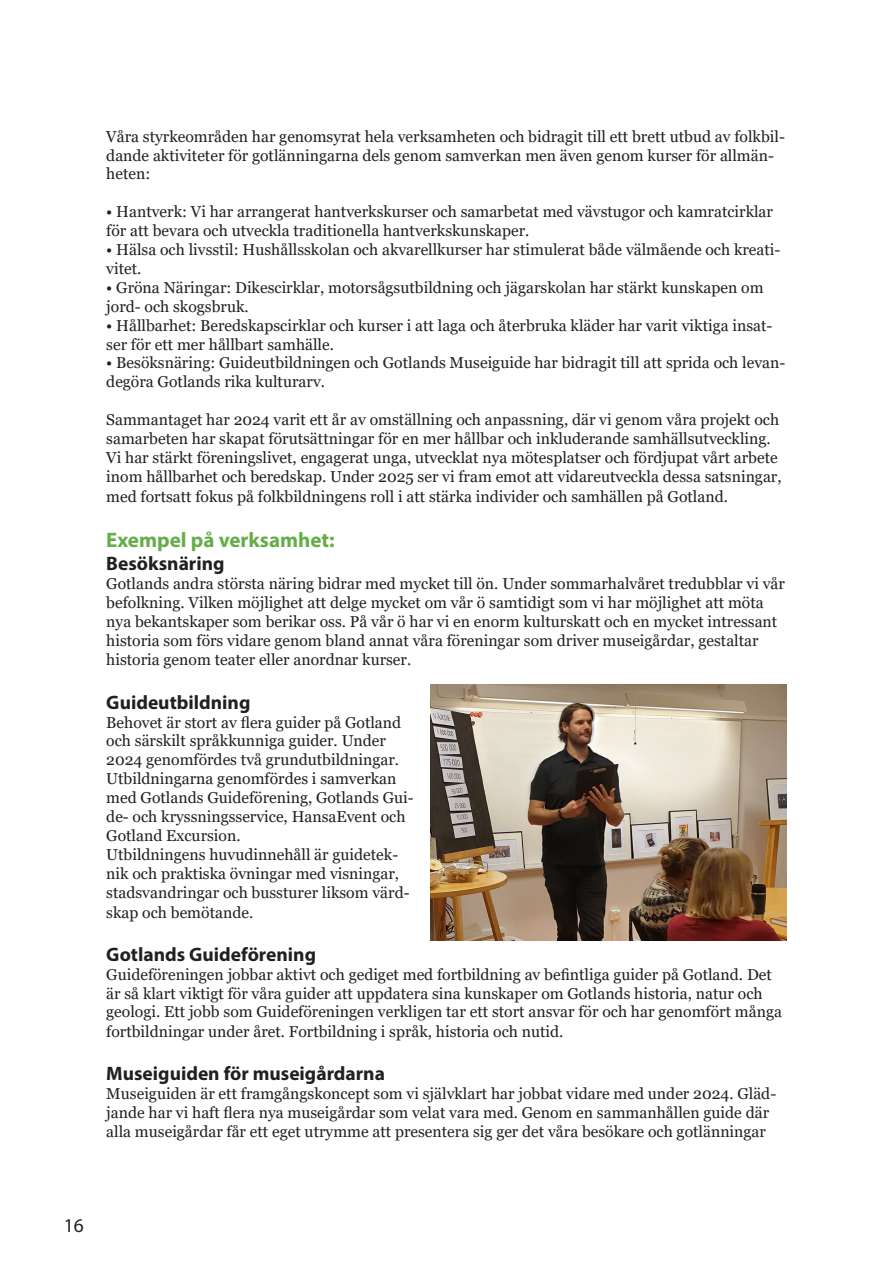
<style>
.page{position:relative;width:893px;height:1263px;background:#fff}
.page>*{position:absolute;margin:0;border:0;box-sizing:border-box;transform-origin:0 0}
.t1{font:700 21px "Myriad Pro";color:#65ad48}
.t2{font:700 19.5px "Myriad Pro";color:#231f20}
.t3{font:19.5px "Myriad Pro";color:#231f20}
.t4{font:15.75px/18.9px "Georgia";color:#231f20}
</style>
<div class="page">
<img style="left:430px;top:685px;width:357px;height:255px">
<p class="t4" style="left:106px;top:127px;width:680px">Våra styrkeområden har genomsyrat hela verksamheten och bidragit till ett brett utbud av folkbil&shy;dande aktiviteter för gotlänningarna dels genom samverkan men även genom kurser för allmän&shy;heten:</p>
<p class="t4" style="left:106px;top:203px;width:668px">• Hantverk: Vi har arrangerat hantverkskurser och samarbetat med vävstugor och kamratcirklar för att bevara och utveckla traditionella hantverkskunskaper.</p>
<p class="t4" style="left:106px;top:240px;width:676px">• Hälsa och livsstil: Hushållsskolan och akvarellkurser har stimulerat både välmående och kreati&shy;vitet.</p>
<p class="t4" style="left:106px;top:278px;width:659px">• Gröna Näringar: Dikescirklar, motorsågsutbildning och jägarskolan har stärkt kunskapen om jord- och skogsbruk.</p>
<p class="t4" style="left:106px;top:316px;width:668px">• Hållbarhet: Beredskapscirklar och kurser i att laga och återbruka kläder har varit viktiga insat&shy;ser för ett mer hållbart samhälle.</p>
<p class="t4" style="left:106px;top:354px;width:681px">• Besöksnäring: Guideutbildningen och Gotlands Museiguide har bidragit till att sprida och levan&shy;degöra Gotlands rika kulturarv.</p>
<p class="t4" style="left:106px;top:410px;width:677px">Sammantaget har 2024 varit ett år av omställning och anpassning, där vi genom våra projekt och samarbeten har skapat förutsättningar för en mer hållbar och inkluderande samhällsutveckling.<br>Vi har stärkt föreningslivet, engagerat unga, utvecklat nya mötesplatser och fördjupat vårt arbete inom hållbarhet och beredskap. Under 2025 ser vi fram emot att vidareutveckla dessa satsningar, med fortsatt fokus på folkbildningens roll i att stärka individer och samhällen på Gotland.</p>
<p class="t1" style="left:106px;top:526px;width:230px">Exempel på verksamhet:</p>
<p class="t2" style="left:106px;top:551px;width:120px">Besöksnäring</p>
<p class="t4" style="left:106px;top:574px;width:680px">Gotlands andra största näring bidrar med mycket till ön. Under sommarhalvåret tredubblar vi vår befolkning. Vilken möjlighet att delge mycket om vår ö samtidigt som vi har möjlighet att möta nya bekantskaper som berikar oss. På vår ö har vi en enorm kulturskatt och en mycket intressant historia som förs vidare genom bland annat våra föreningar som driver museigårdar, gestaltar historia genom teater eller anordnar kurser.</p>
<p class="t2" style="left:106px;top:689px;width:146px">Guideutbildning</p>
<p class="t4" style="left:106px;top:713px;width:309px">Behovet är stort av flera guider på Gotland och särskilt språkkunniga guider. Under 2024 genomfördes två grundutbildningar.<br>Utbildningarna genomfördes i samverkan med Gotlands Guideförening, Gotlands Gui&shy;de- och kryssningsservice, HansaEvent och Gotland Excursion.</p>
<p class="t4" style="left:106px;top:845px;width:305px">Utbildningens huvudinnehåll är guidetek&shy;nik och praktiska övningar med visningar, stadsvandringar och bussturer liksom värd&shy;skap och bemötande.</p>
<p class="t2" style="left:106px;top:941px;width:211px">Gotlands Guideförening</p>
<p class="t4" style="left:106px;top:965px;width:677px">Guideföreningen jobbar aktivt och gediget med fortbildning av befintliga guider på Gotland. Det är så klart viktigt för våra guider att uppdatera sina kunskaper om Gotlands historia, natur och geologi. Ett jobb som Guideföreningen verkligen tar ett stort ansvar för och har genomfört många fortbildningar under året. Fortbildning i språk, historia och nutid.</p>
<p class="t2" style="left:106px;top:1061px;width:280px">Museiguiden för museigårdarna</p>
<p class="t4" style="left:106px;top:1085px;width:671px">Museiguiden är ett framgångskoncept som vi självklart har jobbat vidare med under 2024. Gläd&shy;jande har vi haft flera nya museigårdar som velat vara med. Genom en sammanhållen guide där alla museigårdar får ett eget utrymme att presentera sig ger det våra besökare och gotlänningar</p>
<p class="t3" style="left:64px;top:1213px;width:22px">16</p>
</div>
